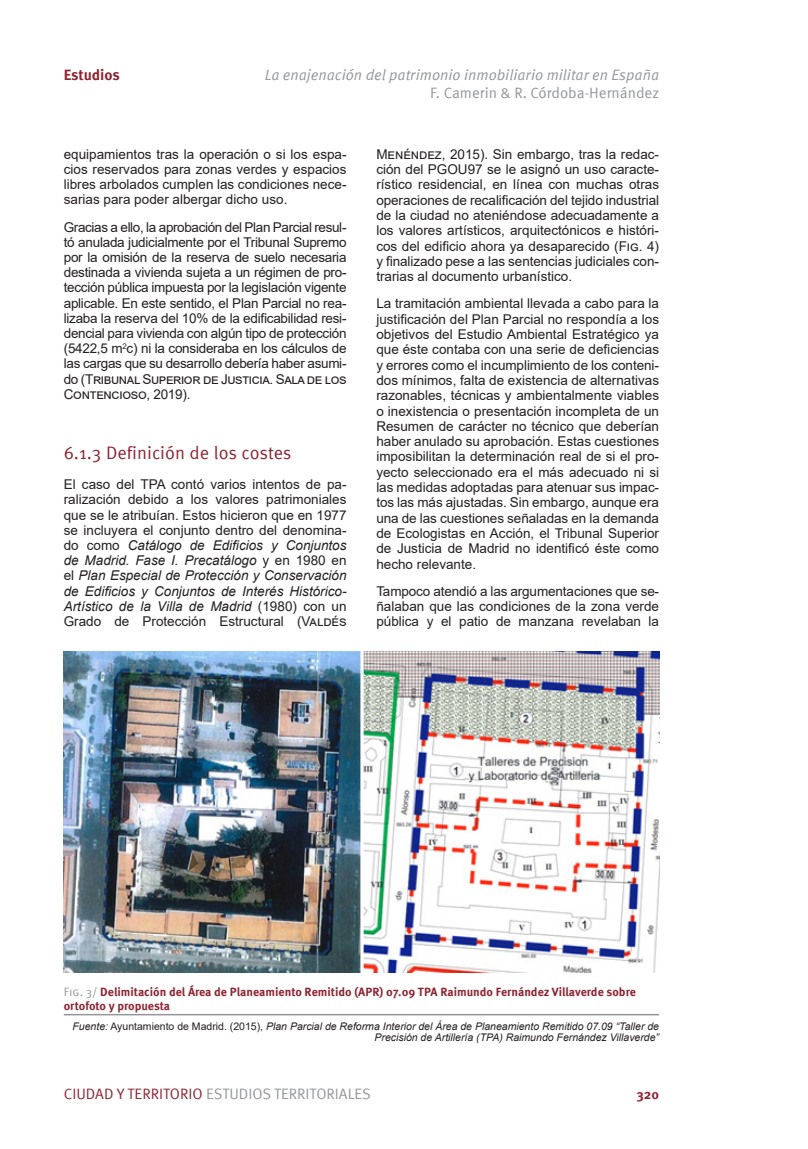
<style>
.page{position:relative;width:808px;height:1149px;background:#fff}
.page>*{position:absolute;margin:0;border:0;box-sizing:border-box;transform-origin:0 0}
.titulo1-1-1{font:18px "Meta Pro";color:#8d2431}
.t1{font:15px "Meta Pro";color:#939598}
.t2{font:italic 15px "Meta Pro";color:#939598}
.t3{font:700 15px "Meta Pro";letter-spacing:-.005em;color:#8d2431}
.parrafo{font:13.5px/15.3px "Arial";color:#231f20;text-align:justify}
.t4{font:700 13.5px "Meta Pro";color:#8d2431}
.piefiguracontenido{font:700 12px/13.2px "Meta Pro";color:#8d2431}
.Fuente{font:italic 10.5px/11.6px "Arial";color:#231f20;text-align:right}
.s1{font-style:italic}
.s2{font-weight:400;color:#939598}
.s3{font-style:normal}
.s4{color:#8d2431}
</style>
<div class="page">
<img style="left:64px;top:651px;width:595px;height:320px">
<hr style="left:64px;top:1013px;width:595px;height:2px;background:#939598">
<p class="t3" style="left:64px;top:63px;width:58px">Estudios</p>
<p class="t2" style="left:265px;top:64px;width:396px">La enajenación del patrimonio inmobiliario militar en España</p>
<p class="t1" style="left:430px;top:82px;width:230px">F. Camerin &amp; R. Córdoba-Hernández</p>
<p class="parrafo" style="left:64px;top:146px;width:284px">equipamientos tras la operación o si los espa&shy;cios reservados para zonas verdes y espacios libres arbolados cumplen las condiciones nece&shy;sarias para poder albergar dicho uso.</p>
<p class="parrafo" style="left:64px;top:219px;width:284px">Gracias a ello, la aprobación del Plan Parcial resul&shy;tó anulada judicialmente por el Tribunal Supremo por la omisión de la reserva de suelo necesaria destinada a vivienda sujeta a un régimen de pro&shy;tección pública impuesta por la legislación vigente aplicable. En este sentido, el Plan Parcial no rea&shy;lizaba la reserva del 10% de la edificabilidad resi&shy;dencial para vivienda con algún tipo de protección (5422,5 m<sup>2</sup>c) ni la consideraba en los cálculos de las cargas que su desarrollo debería haber asumi&shy;do (Tribunal Superior de Justicia. Sala de los Contencioso, 2019).</p>
<p class="titulo1-1-1" style="left:64px;top:439px;width:229px">6.1.3 Definición de los costes</p>
<p class="parrafo" style="left:64px;top:476px;width:284px">El caso del TPA contó varios intentos de pa&shy;ralización debido a los valores patrimoniales que se le atribuían. Estos hicieron que en 1977 se incluyera el conjunto dentro del denomina&shy;do como <span class="s1">Catálogo de Edificios y Conjuntos de Madrid. Fase I. Precatálogo</span> y en 1980 en el <span class="s1">Plan Especial de Protección y Conservación de Edificios y Conjuntos de Interés Histórico-Artístico de la Villa de Madrid</span> (1980) con un Grado de Protección Estructural (Valdés</p>
<p class="parrafo" style="left:376px;top:146px;width:284px">Menéndez, 2015). Sin embargo, tras la redac&shy;ción del PGOU97 se le asignó un uso caracte&shy;rístico residencial, en línea con muchas otras operaciones de recalificación del tejido industrial de la ciudad no ateniéndose adecuadamente a los valores artísticos, arquitectónicos e históri&shy;cos del edificio ahora ya desaparecido (Fig. 4) y finalizado pese a las sentencias judiciales con&shy;trarias al documento urbanístico.</p>
<p class="parrafo" style="left:376px;top:296px;width:284px">La tramitación ambiental llevada a cabo para la justificación del Plan Parcial no respondía a los objetivos del Estudio Ambiental Estratégico ya que éste contaba con una serie de deficiencias y errores como el incumplimiento de los conteni&shy;dos mínimos, falta de existencia de alternativas razonables, técnicas y ambientalmente viables o inexistencia o presentación incompleta de un Resumen de carácter no técnico que deberían haber anulado su aprobación. Estas cuestiones imposibilitan la determinación real de si el pro&shy;yecto seleccionado era el más adecuado ni si las medidas adoptadas para atenuar sus impac&shy;tos las más ajustadas. Sin embargo, aunque era una de las cuestiones señaladas en la demanda de Ecologistas en Acción, el Tribunal Superior de Justicia de Madrid no identificó éste como hecho relevante.</p>
<p class="parrafo" style="left:376px;top:583px;width:284px">Tampoco atendió a las argumentaciones que se&shy;ñalaban que las condiciones de la zona verde pública y el patio de manzana revelaban la</p>
<p class="piefiguracontenido" style="left:64px;top:984px;width:574px"><span class="s2">Fig. 3/</span> Delimitación del Área de Planeamiento Remitido (APR) 07.09 TPA Raimundo Fernández Villaverde sobre ortofoto y propuesta</p>
<p class="Fuente" style="left:72px;top:1020px;width:588px">Fuente: <span class="s3">Ayuntamiento de Madrid. (2015),</span> Plan Parcial de Reforma Interior del Área de Planeamiento Remitido 07.09 “Taller de<br>Precisión de Artillería (TPA) Raimundo Fernández Villaverde”</p>
<p class="t1" style="left:64px;top:1082px;width:309px"><span class="s4">CIUDAD Y TERRITORIO</span> ESTUDIOS TERRITORIALES</p>
<p class="t4" style="left:636px;top:1083px;width:24px">320</p>
</div>
